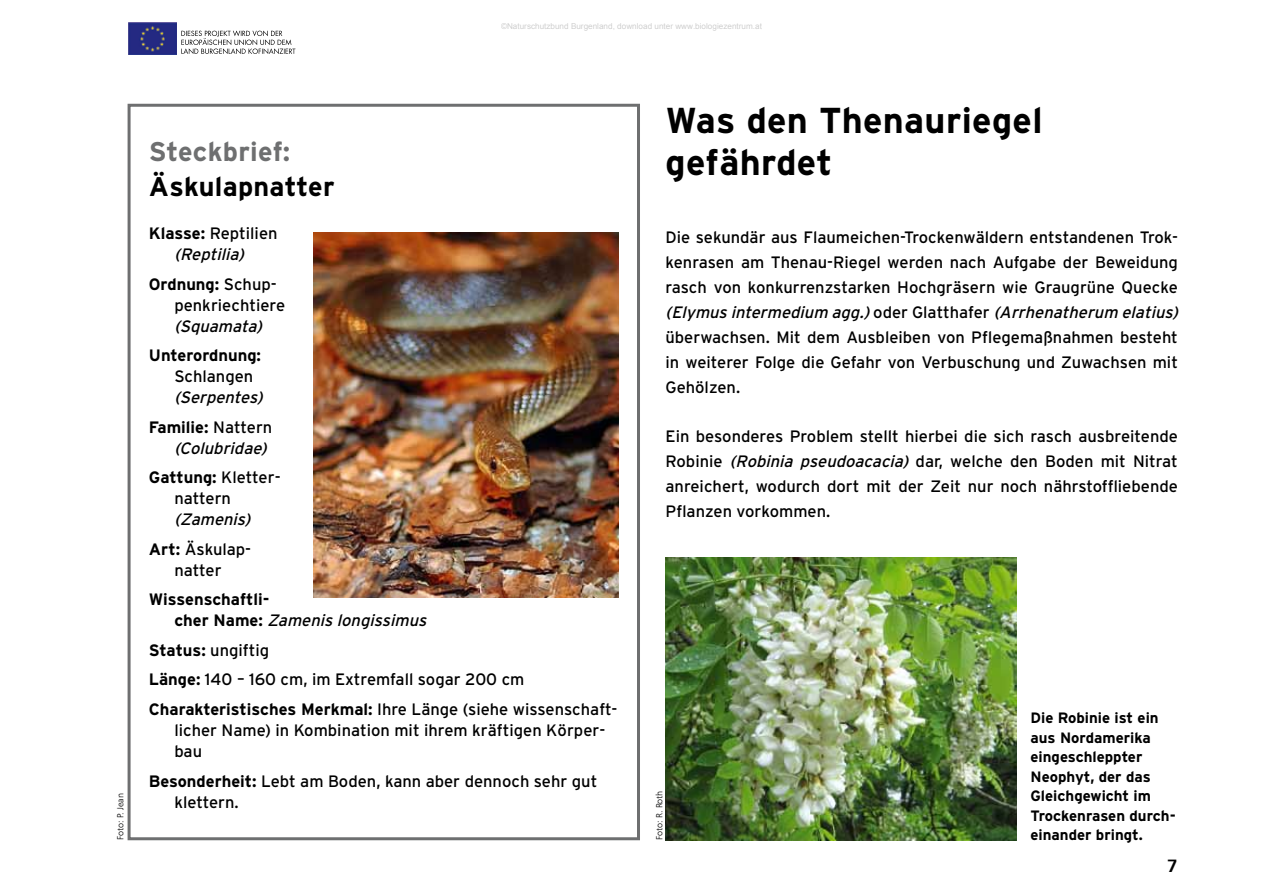
<style>
.page{position:relative;width:1263px;height:893px;background:#fff}
.page>*{position:absolute;margin:0;border:0;box-sizing:border-box;transform-origin:0 0}
.t1{font:700 36px/42px "Interstate";letter-spacing:.01em;color:#000}
.t2{font:700 27px "Interstate";letter-spacing:.01em;color:#000}
.t3{font:700 27px "Interstate";letter-spacing:.01em;color:#6e6f70}
.t4{font:18px "Humanist 777 BT Bold B";color:#000}
.t5{font:16.5px/24.9px "Interstate";color:#000}
.t6{font:italic 16.5px/29.5px "Interstate";color:#000}
.t7{font:700 16.5px/21px "Interstate";color:#000}
.t8{font:700 15px/19.5px "Interstate";color:#000}
.t9{font:9px "Humanist 777 BT Light B";color:#000}
.t10{font:8.1px "Arial";color:rgb(0 0 0/.2)}
.s1{font-weight:700;font-style:normal}
.s2{font-style:normal}
.s3{font-weight:700}
.s4{font-weight:400;font-style:italic}
.s5{font-style:italic}
</style>
<div class="page">
<img style="left:129px;top:22px;width:47px;height:32px">
<svg style="left:181px;top:30px;width:114px;height:24px"></svg>
<div style="left:128px;top:104px;width:512px;height:736px;border:3px solid #6e6f70"></div>
<img style="left:314px;top:232px;width:304px;height:365px">
<img style="left:665px;top:557px;width:351px;height:283px">
<p class="t10" style="left:501px;top:21px;width:262px">©Naturschutzbund Burgenland, download unter www.biologiezentrum.at</p>
<p class="t9" style="left:115px;top:840px;width:48px;rotate:-90deg">Foto: P. Jean</p>
<h2 class="t3" style="left:149px;top:137px;width:143px">Steckbrief:</h2>
<h2 class="t2" style="left:149px;top:171px;width:187px">Äskulapnatter</h2>
<p class="t6" style="left:149px;top:223px;width:130px;line-height:21px;text-align:center"><span class="s1">Klasse:</span> <span class="s2">Reptilien </span>(Reptilia)</p>
<p class="t5" style="left:174px;top:273px;width:112px;line-height:21px;text-indent:-26px"><span class="s3">Ordnung:</span> Schup&shy;penkriechtiere</p>
<p class="t6" style="left:174px;top:311px;width:93px">(Squamata)</p>
<p class="t7" style="left:149px;top:345px;width:114px">Unterordnung:</p>
<p class="t5" style="left:174px;top:364px;width:80px">Schlangen</p>
<p class="t6" style="left:149px;top:383px;width:125px;text-indent:26px">(Serpentes)<br><span class="s1">Familie:</span> <span class="s2">Nattern</span></p>
<p class="t6" style="left:149px;top:433px;width:133px;text-indent:26px">(Colubridae)<br><span class="s1">Gattung:</span> <span class="s2">Kletter-</span></p>
<p class="t5" style="left:174px;top:486px;width:58px">nattern</p>
<p class="t6" style="left:149px;top:505px;width:107px;text-align:right">(Zamenis)<br><span class="s1">Art:</span> <span class="s2">Äskulap-</span></p>
<p class="t5" style="left:174px;top:558px;width:49px">natter</p>
<p class="t7" style="left:174px;top:589px;width:258px;text-indent:-26px">Wissenschaftli-<br>c h e r N a m e : <span class="s4">Zamenis longissimus</span></p>
<p class="t5" style="left:149px;top:635px;width:470px;line-height:29.5px"><span class="s3">Status:</span> ungiftig<br><span class="s3">Länge:</span> 140 – 160 cm, im Extremfall sogar 200 cm<br><span class="s3">Charakteristisches Merkmal:</span> Ihre Länge (siehe wissenschaft-</p>
<p class="t5" style="left:174px;top:720px;width:432px;line-height:21px">licher Name) in Kombination mit ihrem kräftigen Körper&shy;bau</p>
<p class="t5" style="left:174px;top:770px;width:424px;line-height:21px;text-indent:-26px"><span class="s3">Besonderheit:</span> Lebt am Boden, kann aber dennoch sehr gut klettern.</p>
<h1 class="t1" style="left:665px;top:99px;width:378px">Was den Thenauriegel gefährdet</h1>
<p class="t5" style="left:665px;top:225px;width:518px">Die sekundär aus Flaumeichen-Trockenwäldern entstandenen Troc&shy;kenrasen am Thenau-Riegel werden nach Aufgabe der Beweidung rasch von konkurrenzstarken Hochgräsern wie Graugrüne Quecke <span class="s5">(Elymus intermedium agg.)</span>o d e r G l a t t h a f e r <span class="s5">(Arrhenatherum elatius) </span>überwachsen. Mit dem Ausbleiben von Pflegemaßnahmen besteht in weiterer Folge die Gefahr von Verbuschung und Zuwachsen mit Gehölzen.</p>
<p class="t5" style="left:665px;top:424px;width:514px;text-align:justify">Ein besonderes Problem stellt hierbei die sich rasch ausbreitende Robinie <span class="s5">(Robinia pseudoacacia)</span> dar, welche den Boden mit Nitrat anreichert, wodurch dort mit der Zeit nur noch nährstoffliebende Pflanzen vorkommen.</p>
<p class="t9" style="left:654px;top:840px;width:51px;rotate:-90deg">Foto: R. Roth</p>
<p class="t8" style="left:1030px;top:708px;width:147px">Die Robinie ist ein aus Nordamerika eingeschleppter<br>Neophyt, der das<br>Gleichgewicht im<br>Trockenrasen durch-</p>
<p class="t8" style="left:1030px;top:825px;width:114px">einander bringt.</p>
<p class="t4" style="left:1167px;top:854px;width:12px">7</p>
</div>
